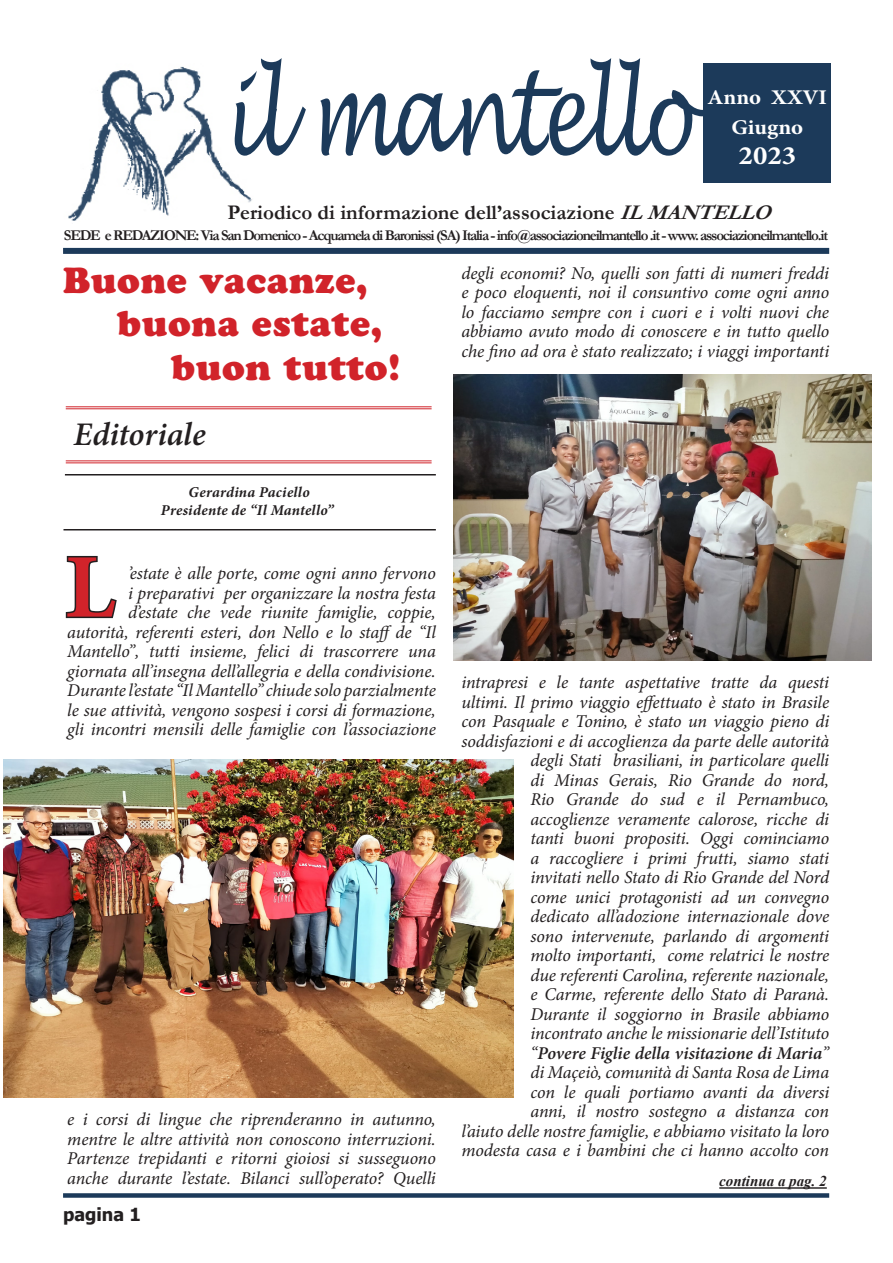
<style>
.page{position:relative;width:893px;height:1263px;background:#fff}
.page>*{position:absolute;margin:0;border:0;box-sizing:border-box;transform-origin:0 0}
.t1{font:italic 112.5px "Lucida Handwriting";letter-spacing:-.04em;color:#1c3a5a;scale:.7 1}
.stile_corpo_testo{font:700 91.05px "Minion Pro";color:#d1232a}
.t2{font:36px "Cooper Black Std";letter-spacing:.02em;color:#d1232a}
.t3{font:italic 600 33px "Minion Pro";letter-spacing:-.005em;color:#231f20}
.t4{font:700 26.55px "Minion Pro";color:#fff;scale:1.09 1}
.t5{font:700 21px "Garamond";color:#231f20}
.t6{font:700 20.85px "Minion Pro";color:#fff;scale:1.09 1}
.stile_corpo_testo-2{font:italic 18px/19.5px "Minion Pro";letter-spacing:-.01em;color:#231f20;text-align:right}
.t7{font:700 18px "Tahoma";color:#231f20}
.t8{font:700 15px "Garamond";letter-spacing:-.08em;color:#231f20}
.t9{font:italic 700 15px "Minion Pro";letter-spacing:.015em;color:#231f20}
.t10{font:italic 700 15px "Times New Roman";color:#231f20}
.s1{font-style:italic}
.s2{font-weight:600}
</style>
<div class="page">
<div style="left:63px;top:248px;width:766px;height:6px;background:#1c3a5a"></div>
<div style="left:63px;top:1193px;width:766px;height:5px;background:#1c3a5a"></div>
<hr style="left:66px;top:406px;width:366px;height:1px;background:#d1232a">
<hr style="left:66px;top:408px;width:366px;height:1px;background:#d1232a">
<hr style="left:66px;top:460px;width:366px;height:1px;background:#d1232a">
<hr style="left:66px;top:462px;width:366px;height:1px;background:#d1232a">
<hr style="left:719px;top:1187px;width:108px;height:2px;background:#231f20">
<hr style="left:63px;top:529px;width:373px;height:1px;background:#231f20">
<div style="left:704px;top:64px;width:127px;height:119px;background:#1c3a5a"></div>
<hr style="left:65px;top:474px;width:371px;height:1px;background:#231f20">
<svg style="left:63px;top:66px;width:339px;height:188px"></svg>
<svg style="left:65px;top:555px;width:52px;height:64px"></svg>
<img style="left:3px;top:759px;width:510px;height:338px">
<img style="left:454px;top:374px;width:418px;height:286px">
<p class="t1" style="left:222px;top:46px;width:676px">il mantello</p>
<p class="t6" style="left:708px;top:83px;width:111px">Anno XXVI</p>
<p class="t6" style="left:732px;top:113px;width:67px">Giugno</p>
<p class="t4" style="left:739px;top:137px;width:54px">2023</p>
<p class="t5" style="left:228px;top:198px;width:554px">Periodico di informazione dell’associazione <span class="s1">ILMANTELLO</span></p>
<p class="t8" style="left:64px;top:225px;width:766px">SEDE e REDAZIONE: Via San Domenico - Acquamela di Baronissi (SA) Italia - info@associazioneilmantello .it - www. associazioneilmantello.it</p>
<p class="t2" style="left:63px;top:258px;width:306px">Buone vacanze,</p>
<p class="t2" style="left:117px;top:302px;width:267px">buona estate,</p>
<p class="t2" style="left:171px;top:345px;width:230px">buon tutto!</p>
<p class="t3" style="left:73px;top:411px;width:134px">Editoriale</p>
<p class="t9" style="left:189px;top:481px;width:123px">Gerardina Paciello</p>
<p class="t9" style="left:161px;top:499px;width:174px">Presidente de “Il Mantello”</p>
<p class="stile_corpo_testo" style="left:65px;top:523px;width:52px">L</p>
<p class="stile_corpo_testo-2" style="left:67px;top:563px;width:370px">’estate è alle porte, come ogni anno fervono<br>i preparativi per organizzare la nostra festa<br>d’estate che vede riunite famiglie, coppie, autorità, referenti esteri, don Nello e lo staff de “Il Mantello”, tutti insieme, felici di trascorrere una giornata all’insegna dell’allegria e della condivisione.<br>Durante l’estate “Il Mantello” chiude solo parzialmente le sue attività, vengono sospesi i corsi di formazione, gli incontri mensili delle famiglie con l’associazione</p>
<p class="stile_corpo_testo-2" style="left:67px;top:1109px;width:370px;text-align:justify">e i corsi di lingue che riprenderanno in autunno, mentre le altre attività non conoscono interruzioni.<br>Partenze trepidanti e ritorni gioiosi si susseguono anche durante l’estate. Bilanci sull’operato? Quelli</p>
<p class="t7" style="left:63px;top:1202px;width:79px">pagina 1</p>
<p class="stile_corpo_testo-2" style="left:461px;top:263px;width:369px;text-align:justify">degli economi? No, quelli son fatti di numeri freddi e poco eloquenti, noi il consuntivo come ogni anno lo facciamo sempre con i cuori e i volti nuovi che abbiamo avuto modo di conoscere e in tutto quello che fino ad ora è stato realizzato; i viaggi importanti</p>
<p class="stile_corpo_testo-2" style="left:461px;top:673px;width:369px">intrapresi e le tante aspettative tratte da questi ultimi. Il primo viaggio effettuato è stato in Brasile con Pasquale e Tonino, è stato un viaggio pieno di soddisfazioni e di accoglienza da parte delle autorità degli Stati brasiliani, in particolare quelli<br>di Minas Gerais, Rio Grande do nord,<br>Rio Grande do sud e il Pernambuco, accoglienze veramente calorose, ricche di<br>tanti buoni propositi. Oggi cominciamo<br>a raccogliere i primi frutti, siamo stati<br>invitati nello Stato di Rio Grande del Nord<br>come unici protagonisti ad un convegno<br>dedicato all’adozione internazionale dove<br>sono intervenute, parlando di argomenti<br>molto importanti, come relatrici le nostre<br>due referenti Carolina, referente nazionale,<br>e Carme, referente dello Stato di Paranà.<br>Durante il soggiorno in Brasile abbiamo incontrato anche le missionarie dell’Istituto<br>“<span class="s2">Povere Figlie della visitazione di Maria</span>”<br>di Maçeiò, comunità di Santa Rosa de Lima<br>con le quali portiamo avanti da diversi<br>anni, il nostro sostegno a distanza con<br>l’aiuto delle nostre famiglie, e abbiamo visitato la loro modesta casa e i bambini che ci hanno accolto con</p>
<p class="t10" style="left:719px;top:1171px;width:109px">continua a pag. 2</p>
</div>
